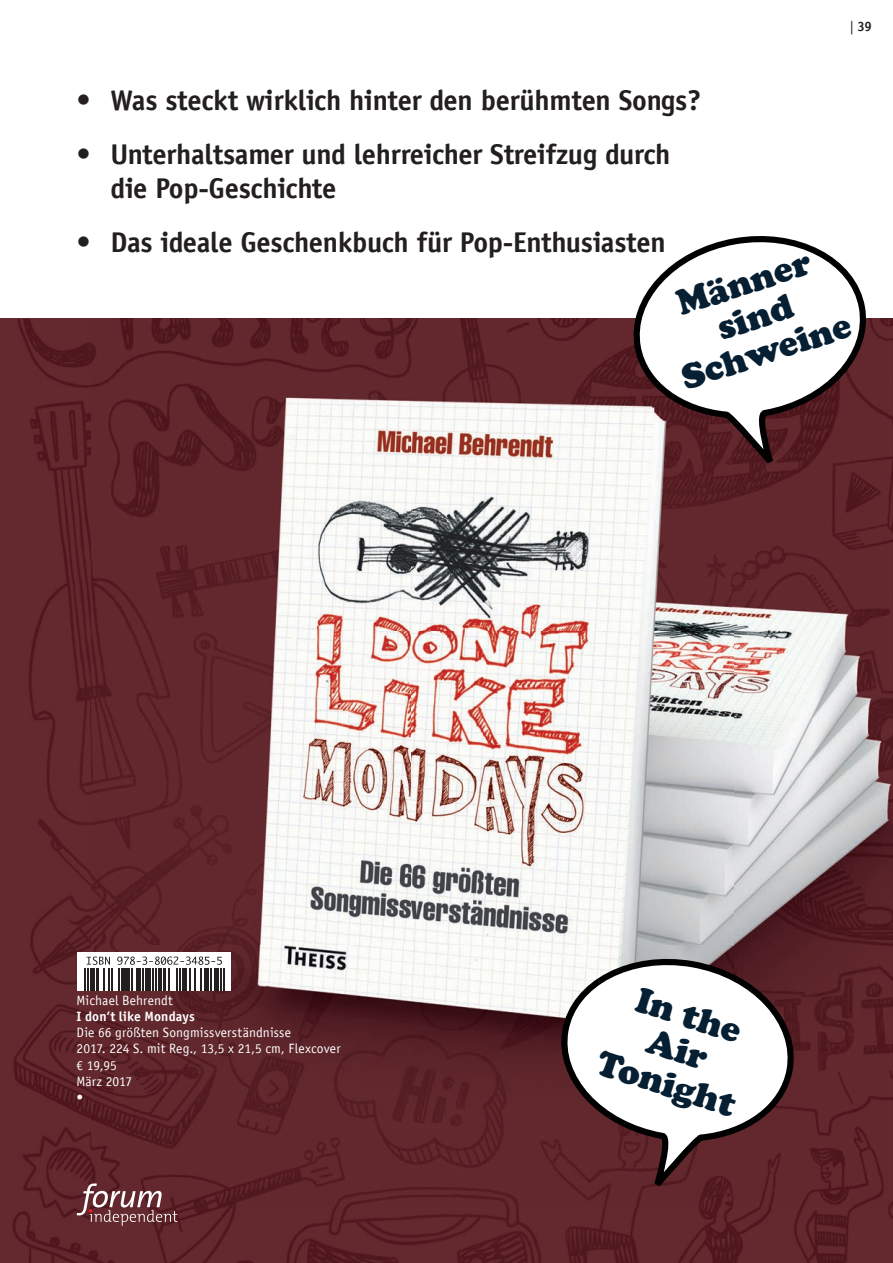
<style>
.page{position:relative;width:893px;height:1263px;background:#fff}
.page>*{position:absolute;margin:0;border:0;box-sizing:border-box;transform-origin:0 0}
.t1{font:900 36px/36px "Cooper";color:#071f33;text-align:center}
.t2{font:700 28.5px/34.2px "Officina Sans LT";letter-spacing:-.01em;color:#231f20}
.t3{font:13.5px/16.2px "Officina Sans LT";letter-spacing:.005em;color:#fff}
.t4{font:700 13.5px "Officina Sans LT";letter-spacing:.01em;color:#fff}
.t5{font:700 13.5px "Officina Sans LT";color:#231f20}
.s1{font-weight:400}
</style>
<div class="page">
<img style="left:0;top:319px;width:104px;height:944px">
<img style="left:104px;top:1207px;width:789px;height:56px">
<img style="left:91px;top:318px;width:802px;height:889px">
<div style="left:77px;top:952px;width:154px;height:39px;background:#fff"></div>
<hr style="left:84px;top:968px;width:2px;height:23px;background:#231f20">
<hr style="left:223px;top:968px;width:2px;height:23px;background:#231f20">
<svg style="left:87px;top:956px;width:135px;height:35px"></svg>
<svg style="left:536px;top:937px;width:276px;height:267px"></svg>
<svg style="left:615px;top:236px;width:277px;height:246px"></svg>
<svg style="left:77px;top:1183px;width:101px;height:43px;background:#7d4e52"></svg>
<p class="t5" style="left:850px;top:18px;width:24px"><span class="s1">|</span> 39</p>
<p class="t2" style="left:77px;top:83px;width:626px">• Was steckt wirklich hinter den berühmten Songs?</p>
<p class="t2" style="left:111px;top:137px;width:561px;text-indent:-34px">• Unterhaltsamer und lehrreicher Streifzug durch die Pop-Geschichte</p>
<p class="t2" style="left:77px;top:225px;width:591px">• Das ideale Geschenkbuch für Pop-Enthusiasten</p>
<p class="t1" style="left:654px;top:293px;width:178px;rotate:-18deg">Männer sind<br>Schweine</p>
<p class="t3" style="left:77px;top:992px;width:98px">Michael Behrendt</p>
<p class="t4" style="left:77px;top:1008px;width:120px">I don‘t like Mondays</p>
<p class="t3" style="left:77px;top:1024px;width:266px">Die 66 größten Songmissverständnisse<br>2017. 224 S. mit Reg., 13,5 x 21,5 cm, Flexcover € 19,95<br>März 2017<br>•</p>
<p class="t1" style="left:626px;top:976px;width:145px;rotate:18deg">In the<br>Air<br>Tonight</p>
</div>
